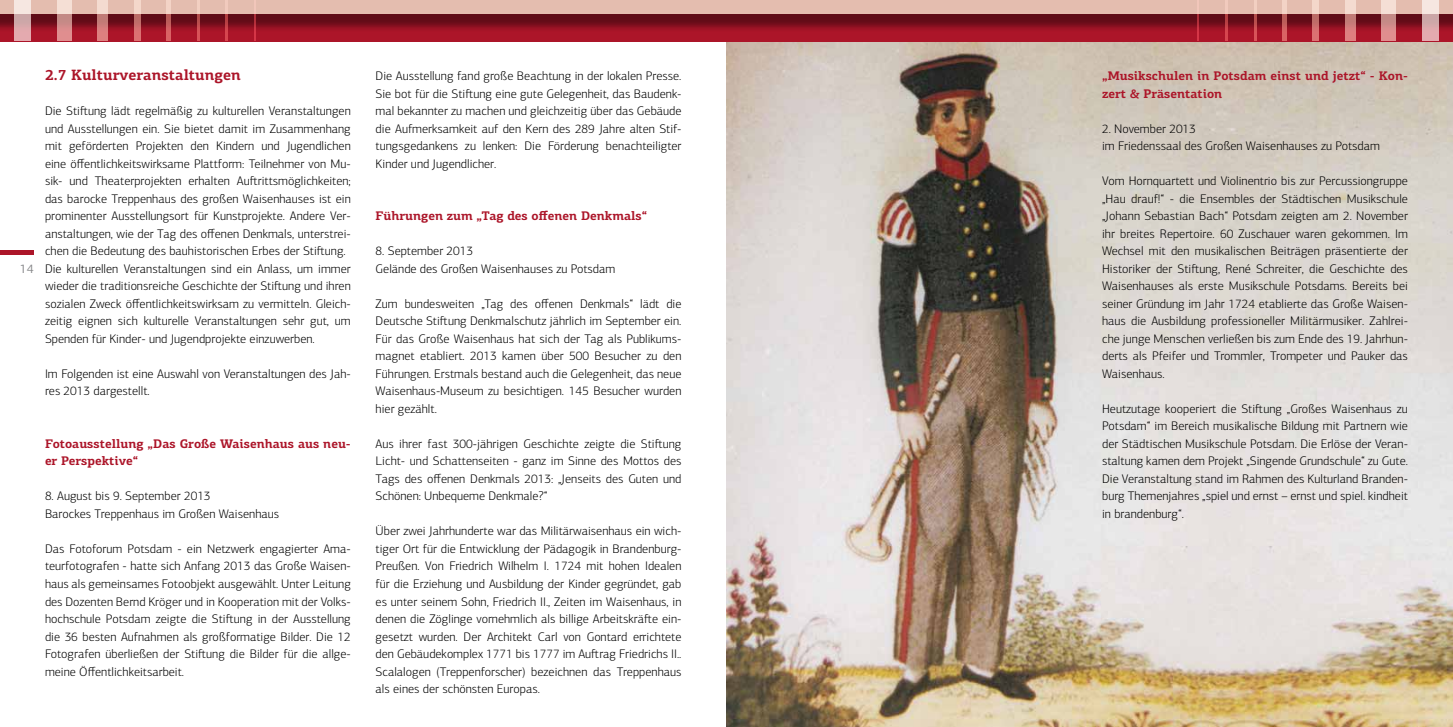
<style>
.page{position:relative;width:1453px;height:727px;background:#fff}
.page>*{position:absolute;margin:0;border:0;box-sizing:border-box;transform-origin:0 0}
.t1{font:700 15px "PF Centro Slab Pro";color:#ac1529}
.t2{font:300 12.5px/17.5px "PF Centro Sans Pro";color:#000;text-align:justify}
.t3{font:700 12.5px/17.5px "PF Centro Slab Pro";color:#ac1529}
.t4{font:12.5px "PF Centro Sans Pro";color:#87888a}
</style>
<div class="page">
<div style="left:0;top:250px;width:34px;height:5px;background:#ac1529"></div>
<img style="left:726px;top:41px;width:727px;height:685px">
<div style="left:0;top:0;width:1453px;height:41px;background:#ac1529"></div>
<div style="left:0;top:0;width:1453px;height:33px;background:#000;opacity:.45"></div>
<div style="left:0;top:0;width:1453px;height:13px;background:#e4bdaf"></div>
<svg style="left:1422px;top:0;width:16px;height:41px"></svg>
<svg style="left:1381px;top:0;width:15px;height:41px"></svg>
<svg style="left:1345px;top:0;width:10px;height:41px"></svg>
<svg style="left:1313px;top:0;width:6px;height:41px"></svg>
<svg style="left:1282px;top:0;width:5px;height:41px"></svg>
<hr style="left:1253px;top:0;width:3px;height:41px;background:#c26252">
<hr style="left:1225px;top:0;width:2px;height:41px;background:#bb4c41">
<hr style="left:1198px;top:0;width:1px;height:41px;background:#b33434">
<svg style="left:14px;top:0;width:17px;height:41px"></svg>
<svg style="left:57px;top:0;width:15px;height:41px"></svg>
<svg style="left:98px;top:0;width:10px;height:41px"></svg>
<svg style="left:134px;top:0;width:6px;height:41px"></svg>
<svg style="left:166px;top:0;width:5px;height:41px"></svg>
<hr style="left:197px;top:0;width:2px;height:41px;background:#c26252">
<hr style="left:225px;top:0;width:3px;height:41px;background:#bb4c41">
<hr style="left:254px;top:0;width:1px;height:41px;background:#b33434">
<p class="t4" style="left:20px;top:261px;width:15px">14</p>
<p class="t1" style="left:45px;top:65px;width:197px">2.7 Kulturveranstaltungen</p>
<p class="t2" style="left:45px;top:102px;width:307px;text-align:left">Die Stiftung lädt regelmäßig zu kulturellen Veranstaltungen und Ausstellungen ein. Sie bietet damit im Zusammenhang mit geförderten Projekten den Kindern und Jugendlichen eine öffentlichkeitswirksame Plattform: Teilnehmer von Mu&shy;sik- und Theaterprojekten erhalten Auftrittsmöglichkeiten; das barocke Treppenhaus des großen Waisenhauses ist ein prominenter Ausstellungsort für Kunstprojekte. Andere Ver&shy;anstaltungen, wie der Tag des offenen Denkmals, unterstrei&shy;chen die Bedeutung des bauhistorischen Erbes der Stiftung.<br>Die kulturellen Veranstaltungen sind ein Anlass, um immer wieder die traditionsreiche Geschichte der Stiftung und ihren sozialen Zweck öffentlichkeitswirksam zu vermitteln. Gleich&shy;zeitig eignen sich kulturelle Veranstaltungen sehr gut, um Spenden für Kinder- und Jugendprojekte einzuwerben.</p>
<p class="t2" style="left:45px;top:365px;width:307px">Im Folgenden ist eine Auswahl von Veranstaltungen des Jah&shy;res 2013 dargestellt.</p>
<p class="t3" style="left:45px;top:434px;width:307px">Fotoausstellung „Das Große Waisenhaus aus neu&shy;er Perspektive“</p>
<p class="t2" style="left:45px;top:487px;width:236px">8. August bis 9. September 2013<br>Barockes Treppenhaus im Großen Waisenhaus</p>
<p class="t2" style="left:45px;top:540px;width:307px">Das Fotoforum Potsdam - ein Netzwerk engagierter Ama&shy;teurfotografen - hatte sich Anfang 2013 das Große Waisen&shy;haus als gemeinsames Fotoobjekt ausgewählt. Unter Leitung des Dozenten Bernd Kröger und in Kooperation mit der Volks&shy;hochschule Potsdam zeigte die Stiftung in der Ausstellung die 36 besten Aufnahmen als großformatige Bilder. Die 12<br>Fotografen überließen der Stiftung die Bilder für die allge&shy;meine Öffentlichkeitsarbeit.</p>
<p class="t2" style="left:376px;top:67px;width:307px">Die Ausstellung fand große Beachtung in der lokalen Presse.<br>Sie bot für die Stiftung eine gute Gelegenheit, das Baudenk&shy;mal bekannter zu machen und gleichzeitig über das Gebäude die Aufmerksamkeit auf den Kern des 289 Jahre alten Stif&shy;tungsgedankens zu lenken: Die Förderung benachteiligter Kinder und Jugendlicher.</p>
<p class="t3" style="left:376px;top:207px;width:273px">Führungen zum „Tag des offenen Denkmals“</p>
<p class="t2" style="left:376px;top:242px;width:241px">8. September 2013<br>Gelände des Großen Waisenhauses zu Potsdam</p>
<p class="t2" style="left:376px;top:295px;width:307px">Zum bundesweiten „Tag des offenen Denkmals“ lädt die Deutsche Stiftung Denkmalschutz jährlich im September ein.<br>Für das Große Waisenhaus hat sich der Tag als Publikums&shy;magnet etabliert. 2013 kamen über 500 Besucher zu den Führungen. Erstmals bestand auch die Gelegenheit, das neue Waisenhaus-Museum zu besichtigen. 145 Besucher wurden hier gezählt.</p>
<p class="t2" style="left:376px;top:435px;width:307px">Aus ihrer fast 300-jährigen Geschichte zeigte die Stiftung Licht- und Schattenseiten - ganz im Sinne des Mottos des Tags des offenen Denkmals 2013: „Jenseits des Guten und Schönen: Unbequeme Denkmale?“</p>
<p class="t2" style="left:376px;top:522px;width:307px">Über zwei Jahrhunderte war das Militärwaisenhaus ein wich&shy;tiger Ort für die Entwicklung der Pädagogik in Brandenburg-Preußen. Von Friedrich Wilhelm I. 1724 mit hohen Idealen für die Erziehung und Ausbildung der Kinder gegründet, gab es unter seinem Sohn, Friedrich II., Zeiten im Waisenhaus, in denen die Zöglinge vornehmlich als billige Arbeitskräfte ein&shy;gesetzt wurden. Der Architekt Carl von Gontard errichtete den Gebäudekomplex 1771 bis 1777 im Auftrag Friedrichs II..<br>Scalalogen (Treppenforscher) bezeichnen das Treppenhaus als eines der schönsten Europas.</p>
<p class="t3" style="left:1102px;top:67px;width:307px">„Musikschulen in Potsdam einst und jetzt“ - Kon&shy;zert &amp; Präsentation</p>
<p class="t2" style="left:1102px;top:120px;width:279px">2. November 2013<br>im Friedenssaal des Großen Waisenhauses zu Potsdam</p>
<p class="t2" style="left:1102px;top:172px;width:307px">Vom Hornquartett und Violinentrio bis zur Percussiongruppe „Hau drauf!“ - die Ensembles der Städtischen Musikschule „Johann Sebastian Bach“ Potsdam zeigten am 2. November ihr breites Repertoire. 60 Zuschauer waren gekommen. Im Wechsel mit den musikalischen Beiträgen präsentierte der Historiker der Stiftung, René Schreiter, die Geschichte des Waisenhauses als erste Musikschule Potsdams. Bereits bei seiner Gründung im Jahr 1724 etablierte das Große Waisen&shy;haus die Ausbildung professioneller Militärmusiker. Zahlrei&shy;che junge Menschen verließen bis zum Ende des 19. Jahrhun&shy;derts als Pfeifer und Trommler, Trompeter und Pauker das Waisenhaus.</p>
<p class="t2" style="left:1102px;top:400px;width:307px">Heutzutage kooperiert die Stiftung „Großes Waisenhaus zu Potsdam“ im Bereich musikalische Bildung mit Partnern wie der Städtischen Musikschule Potsdam. Die Erlöse der Veran&shy;staltung kamen dem Projekt „Singende Grundschule“ zu Gute.<br>Die Veranstaltung stand im Rahmen des Kulturland Branden&shy;burg Themenjahres „spiel und ernst – ernst und spiel. kindheit in brandenburg“.</p>
</div>
